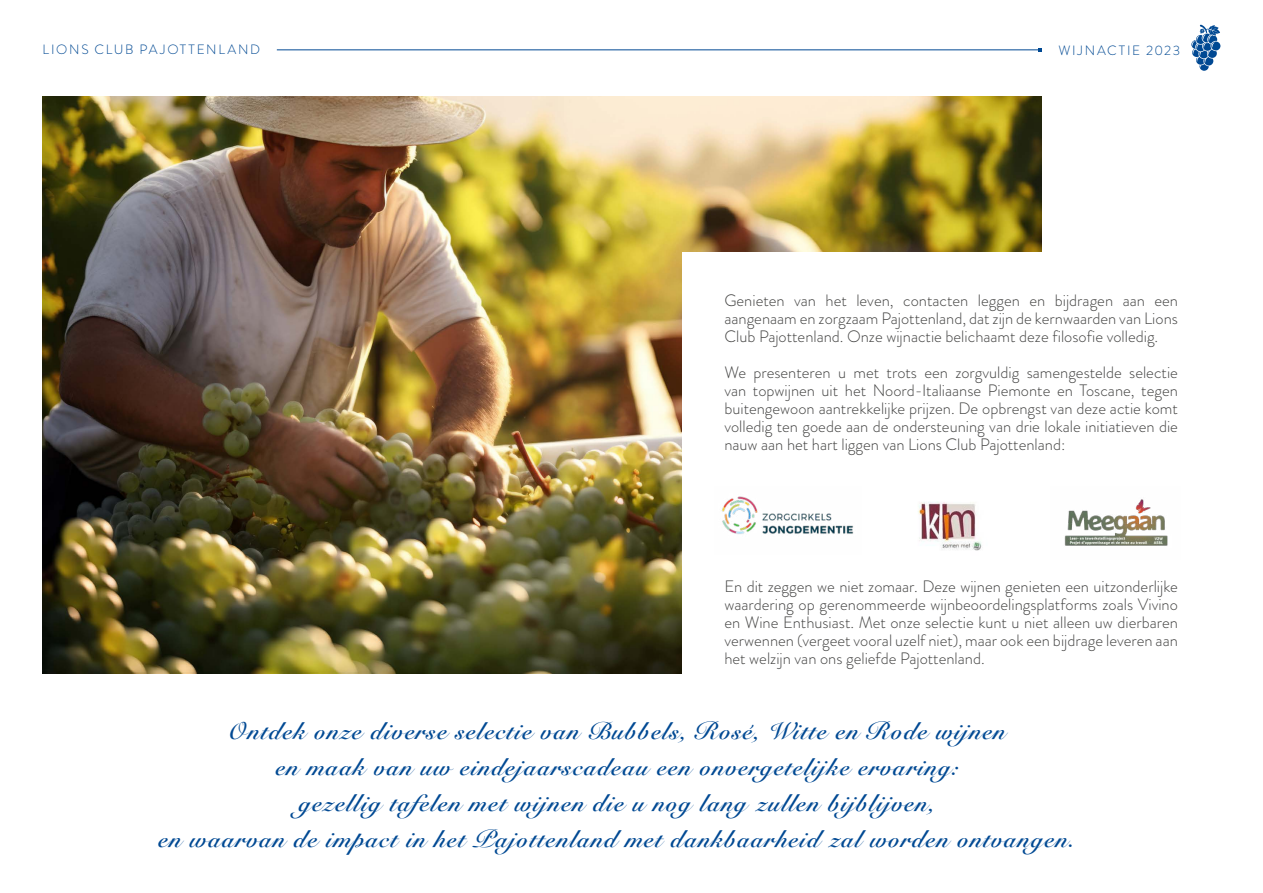
<style>
.page{position:relative;width:1263px;height:893px;background:#fff}
.page>*{position:absolute;margin:0;border:0;box-sizing:border-box;transform-origin:0 0}
.t1{font:700 24px/36px "Snell Roundhand";letter-spacing:.055em;color:#004993;text-align:center}
.t2{font:300 16.5px/18px "Brandon Grotesque";color:#434342;text-align:justify}
.t3{font:300 13.5px "Brandon Grotesque";letter-spacing:.13em;color:#004993}
</style>
<div class="page">
<hr style="left:277px;top:49px;width:763px;height:1px;background:#004993">
<svg style="left:1191px;top:25px;width:29px;height:46px"></svg>
<img style="left:43px;top:96px;width:999px;height:577px">
<div style="left:682px;top:252px;width:538px;height:389px;background:#fff"></div>
<div style="left:682px;top:537px;width:538px;height:173px;background:#fff"></div>
<img style="left:721px;top:496px;width:133px;height:38px">
<img style="left:918px;top:502px;width:64px;height:49px">
<img style="left:1064px;top:499px;width:104px;height:47px">
<p class="t3" style="left:43px;top:40px;width:219px">LIONS CLUB PAJOTTENLAND</p>
<p class="t3" style="left:1058px;top:41px;width:123px">WIJNACTIE 2023</p>
<p class="t2" style="left:724px;top:292px;width:455px">Genieten van het leven, contacten leggen en bijdragen aan een aangenaam en zorgzaam Pajottenland, dat zijn de kernwaarden van Lions Club Pajottenland. Onze wijnactie belichaamt deze filosofie volledig.</p>
<p class="t2" style="left:724px;top:364px;width:455px">We presenteren u met trots een zorgvuldig samengestelde selectie van topwijnen uit het Noord-Italiaanse Piemonte en Toscane, tegen buitengewoon aantrekkelijke prijzen. De opbrengst van deze actie komt volledig ten goede aan de ondersteuning van drie lokale initiatieven die nauw aan het hart liggen van Lions Club Pajottenland:</p>
<p class="t2" style="left:724px;top:577px;width:455px">En dit zeggen we niet zomaar. Deze wijnen genieten een uitzonderlijke waardering op gerenommeerde wijnbeoordelingsplatforms zoals Vivino en Wine Enthusiast. Met onze selectie kunt u niet alleen uw dierbaren verwennen (vergeet vooral uzelf niet), maar ook een bijdrage leveren aan het welzijn van ons geliefde Pajottenland.</p>
<p class="t1" style="left:159px;top:712px;width:918px">Ontdek onze diverse selectie van Bubbels, Rosé, Witte en Rode wijnen<br>en maak van uw eindejaarscadeau een onvergetelijke ervaring:<br>gezellig tafelen met wijnen die u nog lang zullen bijblijven,<br>en waarvan de impact in het Pajottenland met dankbaarheid zal worden ontvangen.</p>
</div>
